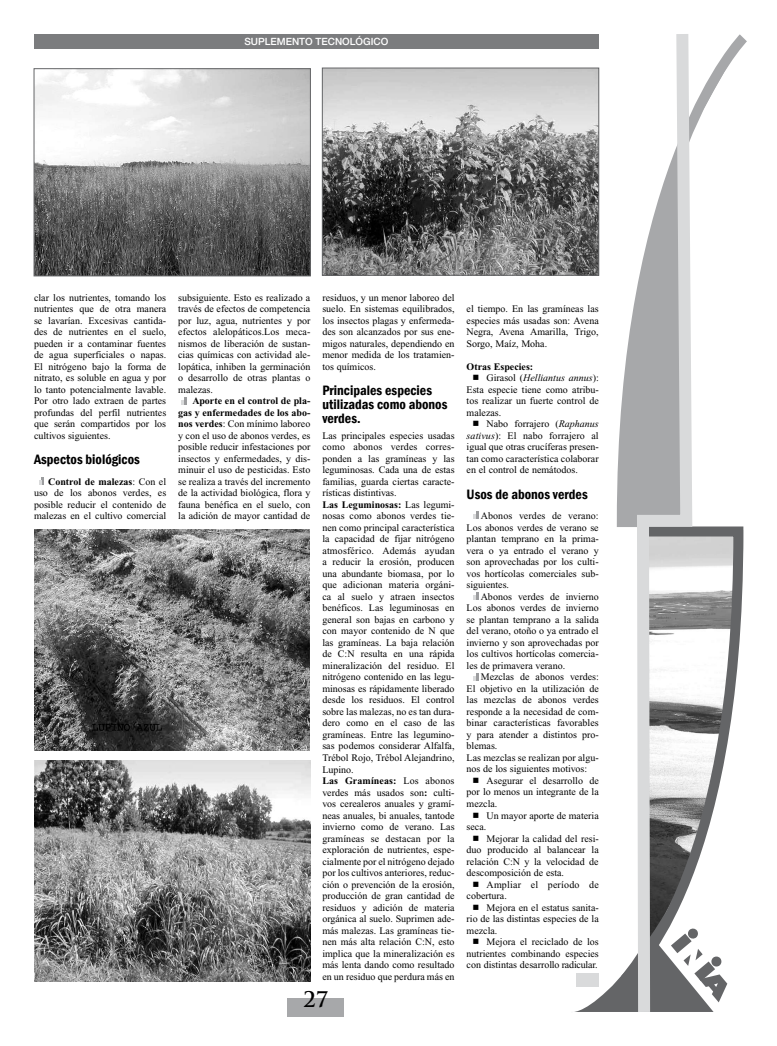
<style>
.page{position:relative;width:777px;height:1046px;background:#fff}
.page>*{position:absolute;margin:0;border:0;box-sizing:border-box;transform-origin:0 0}
.t1{font:700 21px "Trajan Pro";color:#000}
.t2{font:600 condensed 14px/14px "Franklin Gothic";color:#000}
.t3{font:10px/11.5px "Times New Roman";color:#000;text-align:justify}
.t4{font:10px/11.5px "Times New Roman";letter-spacing:.02em;color:#000}
.t5{font:italic 10px "Times New Roman";color:#000}
.t6{font:500 10px "Helvetica Neue";color:#fff}
.t7{font:700 10px "Times New Roman";color:#000}
.s1{font-weight:700}
.s2{font-style:normal}
.s3{font-style:italic}
</style>
<div class="page">
<div style="left:287px;top:998px;width:57px;height:19px;background:#a7a8aa"></div>
<div style="left:34px;top:34px;width:565px;height:14px;background:#7b7c7e"></div>
<svg style="left:616px;top:34px;width:131px;height:487px"></svg>
<svg style="left:574px;top:984px;width:151px;height:28px"></svg>
<img style="left:34px;top:530px;width:276px;height:220px">
<img style="left:36px;top:70px;width:273px;height:204px">
<div style="left:34px;top:68px;width:277px;height:208px;border:1px solid #646567"></div>
<img style="left:324px;top:70px;width:273px;height:204px">
<div style="left:322px;top:68px;width:277px;height:208px;border:1px solid #646567"></div>
<img style="left:34px;top:760px;width:276px;height:221px">
<div style="left:576px;top:973px;width:23px;height:13px;background:#d9dadb"></div>
<svg style="left:473px;top:512px;width:5px;height:7px"></svg>
<svg style="left:473px;top:592px;width:5px;height:8px"></svg>
<svg style="left:473px;top:673px;width:5px;height:8px"></svg>
<svg style="left:39px;top:478px;width:5px;height:7px"></svg>
<svg style="left:182px;top:397px;width:5px;height:7px"></svg>
<svg style="left:614px;top:521px;width:130px;height:468px"></svg>
<svg style="left:631px;top:34px;width:67px;height:978px"></svg>
<p class="t6" style="left:244px;top:35px;width:145px">SUPLEMENTO TECNOLÓGICO</p>
<p class="t3" style="left:34px;top:292px;width:134px">clar los nutrientes, tomando los nutrientes que de otra manera se lavarían. Excesivas cantida&shy;des de nutrientes en el suelo, pueden ir a contaminar fuentes de agua superficiales o napas.<br>El nitrógeno bajo la forma de nitrato, es soluble en agua y por lo tanto potencialmente lavable.<br>Por otro lado extraen de partes profundas del perfil nutrientes que serán compartidos por los cultivos siguientes.</p>
<h2 class="t2" style="left:34px;top:452px;width:107px">Aspectos biológicos</h2>
<p class="t3" style="left:34px;top:476px;width:134px;text-indent:14px"><span class="s1">Control de malezas</span>: Con el uso de los abonos verdes, es posible reducir el contenido de malezas en el cultivo comercial</p>
<p class="t3" style="left:178px;top:292px;width:134px">subsiguiente. Esto es realizado a través de efectos de competencia por luz, agua, nutrientes y por efectos alelopáticos.Los meca&shy;nismos de liberación de sustan&shy;cias químicas con actividad ale&shy;lopática, inhiben la germinación o desarrollo de otras plantas o malezas.</p>
<p class="t3" style="left:178px;top:395px;width:134px;text-indent:14px"><span class="s1">Aporte en el control de pla&shy;gas y enfermedades de los abo&shy;nos verdes</span>: Con mínimo laboreo y con el uso de abonos verdes, es posible reducir infestaciones por insectos y enfermedades, y dis&shy;minuir el uso de pesticidas. Esto se realiza a través del incremento de la actividad biológica, flora y fauna benéfica en el suelo, con la adición de mayor cantidad de</p>
<p class="t3" style="left:322px;top:292px;width:134px">residuos, y un menor laboreo del suelo. En sistemas equilibrados, los insectos plagas y enfermeda&shy;des son alcanzados por sus ene&shy;migos naturales, dependiendo en menor medida de los tratamien&shy;tos químicos.</p>
<h2 class="t2" style="left:322px;top:383px;width:126px">Principales especies utilizadas como abonos verdes.</h2>
<p class="t3" style="left:322px;top:430px;width:134px;text-align:left">Las principales especies usadas como abonos verdes corres&shy;ponden a las gramíneas y las leguminosas. Cada una de estas familias, guarda ciertas caracte&shy;rísticas distintivas.<br><span class="s1">Las Leguminosas:</span> Las legumi&shy;nosas como abonos verdes tie&shy;nen como principal característica la capacidad de fijar nitrógeno atmosférico. Además ayudan a reducir la erosión, producen una abundante biomasa, por lo que adicionan materia orgáni&shy;ca al suelo y atraen insectos benéficos. Las leguminosas en general son bajas en carbono y con mayor contenido de N que las gramíneas. La baja relación de C:N resulta en una rápida mineralización del residuo. El nitrógeno contenido en las legu&shy;minosas es rápidamente liberado desde los residuos. El control sobre las malezas, no es tan dura&shy;dero como en el caso de las gramíneas. Entre las legumino&shy;sas podemos considerar Alfalfa,<br>Trébol Rojo, Trébol Alejandrino,<br>Lupino.<br><span class="s1">Las Gramíneas:</span> Los abonos verdes más usados son<span class="s1">:</span> culti&shy;vos cerealeros anuales y gramí&shy;neas anuales, bi anuales, tantode invierno como de verano. Las gramíneas se destacan por la exploración de nutrientes, espe&shy;cialmente por el nitrógeno dejado por los cultivos anteriores, reduc&shy;ción o prevención de la erosión, producción de gran cantidad de residuos y adición de materia orgánica al suelo. Suprimen ade&shy;más malezas. Las gramíneas tie&shy;nen más alta relación C:N, esto implica que la mineralización es más lenta dando como resultado en un residuo que perdura más en</p>
<h1 class="t1" style="left:303px;top:986px;width:27px">27</h1>
<p class="t3" style="left:466px;top:303px;width:134px">el tiempo. En las gramíneas las especies más usadas son: Avena Negra, Avena Amarilla, Trigo, Sorgo, Maíz, Moha.</p>
<p class="t7" style="left:466px;top:361px;width:68px">Otras Especies:</p>
<p class="t5" style="left:486px;top:373px;width:114px"><span class="s2">Girasol (</span>Helliantus annus<span class="s2">):</span></p>
<p class="t3" style="left:466px;top:384px;width:134px">Esta especie tiene como atribu-</p>
<p class="t3" style="left:466px;top:395px;width:134px">tos realizar un fuerte control de</p>
<p class="t3" style="left:466px;top:407px;width:36px">malezas.</p>
<p class="t3" style="left:486px;top:418px;width:114px">Nabo forrajero (<span class="s3">Raphanus</span></p>
<p class="t3" style="left:466px;top:430px;width:134px"><span class="s3">sativus</span>): El nabo forrajero al</p>
<p class="t3" style="left:466px;top:441px;width:134px">igual que otras crucíferas presen-</p>
<p class="t3" style="left:466px;top:453px;width:134px">tan como característica colaborar</p>
<p class="t3" style="left:466px;top:464px;width:113px">en el control de nemátodos.</p>
<h2 class="t2" style="left:466px;top:487px;width:123px">Usos de abonos verdes</h2>
<p class="t3" style="left:466px;top:510px;width:134px;text-indent:14px">Abonos verdes de verano:<br>Los abonos verdes de verano se plantan temprano en la prima&shy;vera o ya entrado el verano y son aprovechadas por los culti&shy;vos hortícolas comerciales sub&shy;siguientes.</p>
<p class="t3" style="left:466px;top:591px;width:134px;text-indent:14px">Abonos verdes de invierno Los abonos verdes de invierno se plantan temprano a la salida del verano, otoño o ya entrado el invierno y son aprovechadas por los cultivos hortícolas comercia&shy;les de primavera verano.</p>
<p class="t3" style="left:466px;top:671px;width:134px;text-align:left;text-indent:14px">Mezclas de abonos verdes:<br>El objetivo en la utilización de las mezclas de abonos verdes responde a la necesidad de com&shy;binar características favorables y para atender a distintos pro&shy;blemas.<br>Las mezclas se realizan por algu&shy;nos de los siguientes motivos:</p>
<p class="t3" style="left:466px;top:775px;width:134px;text-indent:20px">Asegurar el desarrollo de por lo menos un integrante de la mezcla.</p>
<p class="t3" style="left:486px;top:810px;width:114px">Un mayor aporte de materia</p>
<p class="t3" style="left:466px;top:821px;width:21px">seca.</p>
<p class="t3" style="left:466px;top:833px;width:134px;text-indent:20px">Mejorar la calidad del resi&shy;duo producido al balancear la relación C:N y la velocidad de descomposición de esta.</p>
<p class="t4" style="left:466px;top:879px;width:134px;text-indent:20px">Ampliar el período de cobertura.</p>
<p class="t3" style="left:466px;top:902px;width:134px;text-indent:20px">Mejora en el estatus sanita&shy;rio de las distintas especies de la mezcla.</p>
<p class="t3" style="left:466px;top:936px;width:134px;text-indent:20px">Mejora el reciclado de los nutrientes combinando especies con distintas desarrollo radicular.</p>
</div>
